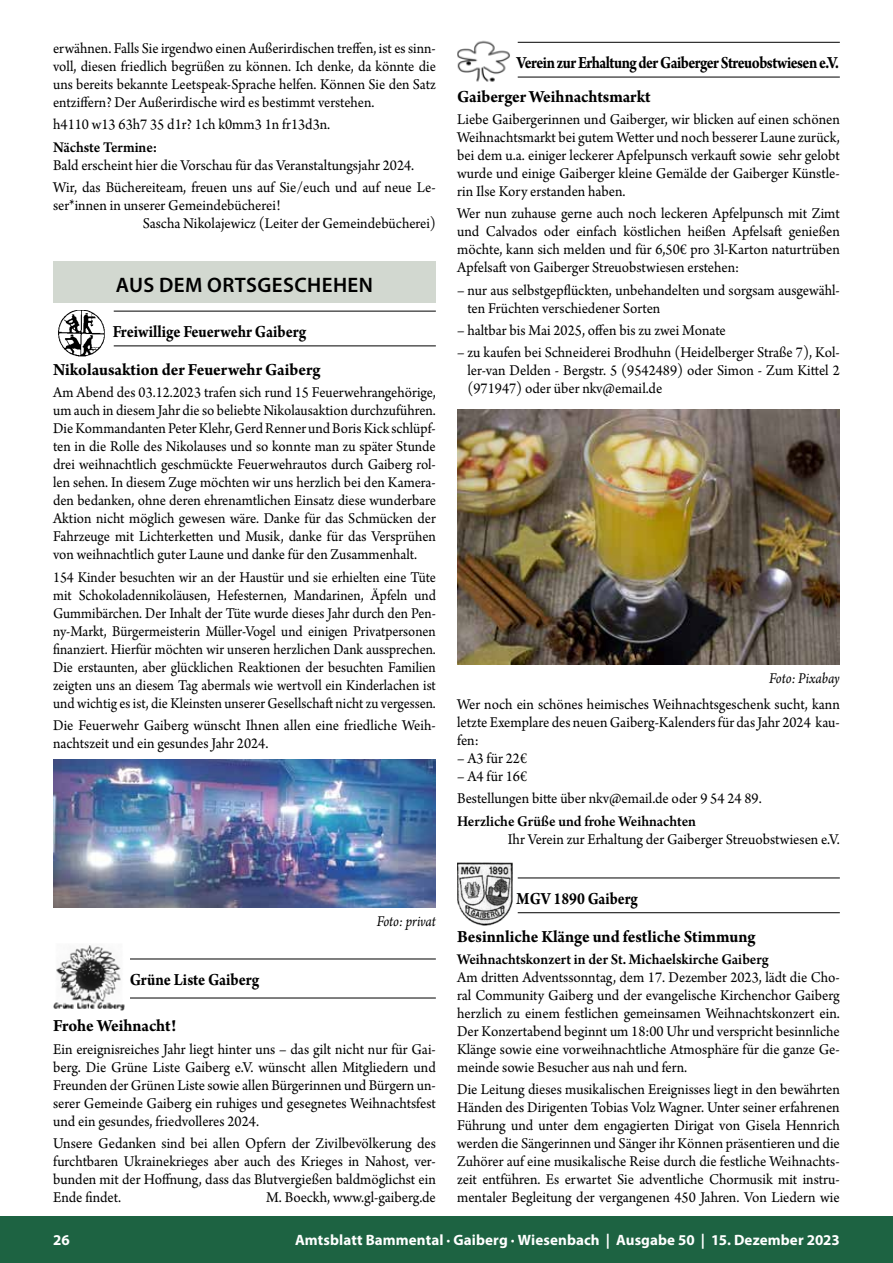
<style>
.page{position:relative;width:893px;height:1263px;background:#fff}
.page>*{position:absolute;margin:0;border:0;box-sizing:border-box;transform-origin:0 0}
.t1{font:600 21px "Myriad Pro";letter-spacing:.02em;color:#000}
.t2{font:700 18px/38px "Arno Pro";letter-spacing:-.005em;color:#000;scale:.88 1}
.t3{font:700 18px/33.8px "Arno Pro";letter-spacing:-.03em;color:#000;scale:.86 1}
.t4{font:700 18px/38px "Arno Pro";letter-spacing:-.005em;color:#000;scale:.86 1}
.t5{font:700 18px "Arno Pro";letter-spacing:-.005em;color:#000;scale:.95 1}
.t6{font:15.75px/18px "Arno Pro";color:#000;text-align:justify;scale:.95 1}
.t7{font:15.75px/18px "Arno Pro";color:#000;text-align:justify;scale:.94 1}
.t8{font:15.75px/18px "Arno Pro";color:#000;text-align:justify;scale:.92 1}
.t9{font:600 15.75px "Arno Pro";color:#000;scale:.95 1}
.t10{font:italic 15.75px "Arno Pro";letter-spacing:-.005em;color:#000;scale:.9 1}
.t11{font:700 15px "Myriad Pro";letter-spacing:.005em;color:#fff}
</style>
<div class="page">
<div style="left:0;top:1216px;width:893px;height:47px;background:#1d6342"></div>
<hr style="left:114px;top:311px;width:322px;height:1px;background:#000">
<hr style="left:114px;top:345px;width:322px;height:1px;background:#000">
<hr style="left:53px;top:958px;width:383px;height:1px;background:#000">
<hr style="left:53px;top:998px;width:383px;height:1px;background:#000">
<div style="left:53px;top:261px;width:383px;height:42px;background:#d2d8d0"></div>
<img style="left:53px;top:759px;width:383px;height:149px">
<div style="left:53px;top:943px;width:77px;height:67px;background:#fff"></div>
<img style="left:53px;top:945px;width:72px;height:65px">
<img style="left:58px;top:310px;width:47px;height:47px">
<hr style="left:518px;top:42px;width:322px;height:1px;background:#000">
<hr style="left:518px;top:77px;width:322px;height:1px;background:#000">
<hr style="left:518px;top:877px;width:322px;height:1px;background:#000">
<hr style="left:518px;top:912px;width:322px;height:1px;background:#000">
<img style="left:457px;top:409px;width:383px;height:255px">
<img style="left:457px;top:40px;width:53px;height:42px">
<img style="left:457px;top:862px;width:55px;height:63px">
<p class="t7" style="left:53px;top:40px;width:409px">erwähnen. Falls Sie irgendwo einen Außerirdischen treffen, ist es sinn&shy;voll, diesen friedlich begrüßen zu können. Ich denke, da könnte die uns bereits bekannte Leetspeak-Sprache helfen. Können Sie den Satz entziffern? Der Außerirdische wird es bestimmt verstehen.</p>
<p class="t6" style="left:53px;top:117px;width:293px">h4110 w13 63h7 35 d1r? 1ch k0mm3 1n fr13d3n.</p>
<p class="t9" style="left:53px;top:138px;width:111px">Nächste Termine:</p>
<p class="t6" style="left:53px;top:155px;width:404px;line-height:22.2px">Bald erscheint hier die Vorschau für das Veranstaltungsjahr 2024.<br>Wir, das Büchereiteam, freuen uns auf Sie/euch und auf neue Le-</p>
<p class="t6" style="left:143px;top:197px;width:310px;text-indent:-90px">ser*innen in unserer Gemeindebücherei!<br>Sascha Nikolajewicz (Leiter der Gemeindebücherei)</p>
<h1 class="t1" style="left:116px;top:272px;width:259px">AUS DEM ORTSGESCHEHEN</h1>
<p class="t2" style="left:53px;top:313px;width:305px;text-indent:60px">Freiwillige Feuerwehr Gaiberg<br>Nikolausaktion der Feuerwehr Gaiberg</p>
<p class="t7" style="left:53px;top:384px;width:409px">Am Abend des 03.12.2023 trafen sich rund 15 Feuerwehrangehörige, um auch in diesem Jahr die so beliebte Nikolausaktion durchzuführen.<br>Die Kommandanten Peter Klehr, Gerd Renner und Boris Kick schlüpf&shy;ten in die Rolle des Nikolauses und so konnte man zu später Stunde drei weihnachtlich geschmückte Feuerwehrautos durch Gaiberg rol&shy;len sehen. In diesem Zuge möchten wir uns herzlich bei den Kamera&shy;den bedanken, ohne deren ehrenamtlichen Einsatz diese wunderbare Aktion nicht möglich gewesen wäre. Danke für das Schmücken der Fahrzeuge mit Lichterketten und Musik, danke für das Versprühen von weihnachtlich guter Laune und danke für den Zusammenhalt.</p>
<p class="t8" style="left:53px;top:569px;width:418px">154 Kinder besuchten wir an der Haustür und sie erhielten eine Tüte mit Schokoladennikoläusen, Hefesternen, Mandarinen, Äpfeln und Gummibärchen. Der Inhalt der Tüte wurde dieses Jahr durch den Pen&shy;ny-Markt, Bürgermeisterin Müller-Vogel und einigen Privatpersonen finanziert. Hierfür möchten wir unseren herzlichen Dank aussprechen.<br>Die erstaunten, aber glücklichen Reaktionen der besuchten Familien zeigten uns an diesem Tag abermals wie wertvoll ein Kinderlachen ist und wichtig es ist, die Kleinsten unserer Gesellschaft nicht zu vergessen.</p>
<p class="t6" style="left:53px;top:717px;width:404px">Die Feuerwehr Gaiberg wünscht Ihnen allen eine friedliche Weih&shy;nachtszeit und ein gesundes Jahr 2024.</p>
<p class="t10" style="left:377px;top:912px;width:67px">Foto: privat</p>
<p class="t2" style="left:130px;top:961px;width:149px">Grüne Liste Gaiberg</p>
<p class="t5" style="left:53px;top:1015px;width:131px">Frohe Weihnacht!</p>
<p class="t6" style="left:53px;top:1041px;width:404px">Ein ereignisreiches Jahr liegt hinter uns – das gilt nicht nur für Gai&shy;berg. Die Grüne Liste Gaiberg e.V. wünscht allen Mitgliedern und Freunden der Grünen Liste sowie allen Bürgerinnen und Bürgern un&shy;serer Gemeinde Gaiberg ein ruhiges und gesegnetes Weihnachtsfest und ein gesundes, friedvolleres 2024.</p>
<p class="t6" style="left:53px;top:1135px;width:404px">Unsere Gedanken sind bei allen Opfern der Zivilbevölkerung des furchtbaren Ukrainekrieges aber auch des Krieges in Nahost, ver&shy;bunden mit der Hoffnung, dass das Blutvergießen baldmöglichst ein Ende findet.</p>
<p class="t6" style="left:266px;top:1189px;width:180px">M. Boeckh, www.gl-gaiberg.de</p>
<p class="t3" style="left:457px;top:47px;width:446px;text-indent:60px">Verein zur Erhaltung der Gaiberger Streuobstwiesen e.V.<br>Gaiberger Weihnachtsmarkt</p>
<p class="t6" style="left:457px;top:111px;width:404px">Liebe Gaibergerinnen und Gaiberger, wir blicken auf einen schönen Weihnachtsmarkt bei gutem Wetter und noch besserer Laune zurück, bei dem u.a. einiger leckerer Apfelpunsch verkauft sowie sehr gelobt wurde und einige Gaiberger kleine Gemälde der Gaiberger Künstle&shy;rin Ilse Kory erstanden haben.</p>
<p class="t6" style="left:457px;top:206px;width:404px">Wer nun zuhause gerne auch noch leckeren Apfelpunsch mit Zimt und Calvados oder einfach köstlichen heißen Apfelsaft genießen möchte, kann sich melden und für 6,50€ pro 3l-Karton naturtrüben Apfelsaft von Gaiberger Streuobstwiesen erstehen:</p>
<p class="t6" style="left:467px;top:282px;width:393px;text-indent:-10px">– nur aus selbstgepflückten, unbehandelten und sorgsam ausgewähl&shy;ten Früchten verschiedener Sorten</p>
<p class="t6" style="left:457px;top:322px;width:284px">– haltbar bis Mai 2025, offen bis zu zwei Monate</p>
<p class="t6" style="left:467px;top:344px;width:393px;text-indent:-10px">– zu kaufen bei Schneiderei Brodhuhn (Heidelberger Straße 7), Kol&shy;ler-van Delden - Bergstr. 5 (9542489) oder Simon - Zum Kittel 2 (971947) oder über nkv@email.de</p>
<p class="t10" style="left:769px;top:669px;width:80px">Foto: Pixabay</p>
<p class="t6" style="left:457px;top:696px;width:404px">Wer noch ein schönes heimisches Weihnachtsgeschenk sucht, kann letzte Exemplare des neuen Gaiberg-Kalenders für das Jahr 2024 kau&shy;fen:</p>
<p class="t6" style="left:457px;top:750px;width:75px">– A3 für 22€</p>
<p class="t6" style="left:457px;top:766px;width:322px;line-height:22.2px">– A4 für 16€<br>Bestellungen bitte über nkv@email.de oder 9 54 24 89.</p>
<p class="t9" style="left:457px;top:812px;width:253px">Herzliche Grüße und frohe Weihnachten</p>
<p class="t6" style="left:508px;top:831px;width:351px">Ihr Verein zur Erhaltung der Gaiberger Streuobstwiesen e.V.</p>
<p class="t4" style="left:457px;top:880px;width:348px;text-indent:60px">MGV 1890 Gaiberg<br>Besinnliche Klänge und festliche Stimmung</p>
<p class="t9" style="left:457px;top:950px;width:329px">Weihnachtskonzert in der St. Michaelskirche Gaiberg</p>
<p class="t6" style="left:457px;top:969px;width:404px">Am dritten Adventssonntag, dem 17. Dezember 2023, lädt die Cho&shy;ral Community Gaiberg und der evangelische Kirchenchor Gaiberg herzlich zu einem festlichen gemeinsamen Weihnachtskonzert ein.<br>Der Konzertabend beginnt um 18:00 Uhr und verspricht besinnliche Klänge sowie eine vorweihnachtliche Atmosphäre für die ganze Ge&shy;meinde sowie Besucher aus nah und fern.</p>
<p class="t6" style="left:457px;top:1081px;width:404px">Die Leitung dieses musikalischen Ereignisses liegt in den bewährten Händen des Dirigenten Tobias Volz Wagner. Unter seiner erfahrenen Führung und unter dem engagierten Dirigat von Gisela Hennrich werden die Sängerinnen und Sänger ihr Können präsentieren und die Zuhörer auf eine musikalische Reise durch die festliche Weihnachts&shy;zeit entführen. Es erwartet Sie adventliche Chormusik mit instru&shy;mentaler Begleitung der vergangenen 450 Jahren. Von Liedern wie</p>
<p class="t11" style="left:53px;top:1230px;width:18px">26</p>
<p class="t11" style="left:295px;top:1230px;width:546px">Amtsblatt Bammental · Gaiberg · Wiesenbach | Ausgabe 50 | 15. Dezember 2023</p>
</div>
